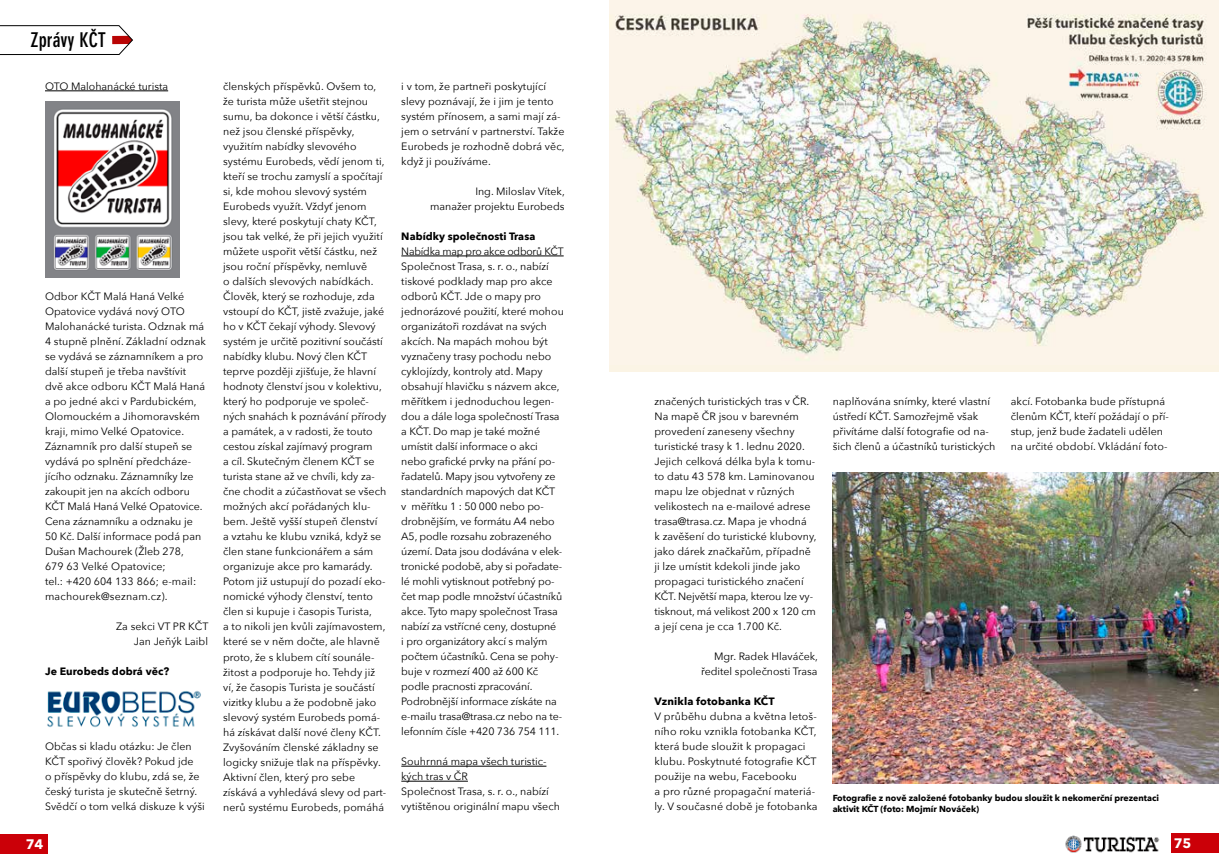
<style>
.page{position:relative;width:1219px;height:865px;background:#fff}
.page>*{position:absolute;margin:0;border:0;box-sizing:border-box;transform-origin:0 0}
.t1{font:20px "DIN Neuzeit Grotesk Bol Con CE";color:#000}
.t2{font:700 13.75px "Avenir Next";color:#fff}
.t3{font:10.62px/15px "Avenir Next";letter-spacing:.005em;color:#000}
.t4{font:700 10.62px "Avenir Next";letter-spacing:.005em;color:#000}
.t5{font:700 8.75px/11.2px "Avenir Next";color:#000}
</style>
<div class="page">
<div style="left:1171px;top:833px;width:48px;height:20px;background:#cb0008"></div>
<img style="left:1065px;top:835px;width:95px;height:18px">
<svg style="left:0;top:25px;width:133px;height:30px"></svg>
<div style="left:0;top:834px;width:48px;height:19px;background:#cb0008"></div>
<hr style="left:45px;top:91px;width:123px;height:1px;background:#000">
<hr style="left:401px;top:256px;width:163px;height:1px;background:#000">
<hr style="left:401px;top:766px;width:145px;height:1px;background:#000">
<hr style="left:401px;top:781px;width:67px;height:1px;background:#000">
<img style="left:45px;top:101px;width:135px;height:177px">
<img style="left:833px;top:472px;width:386px;height:311px">
<img style="left:609px;top:0;width:610px;height:364px">
<img style="left:47px;top:691px;width:154px;height:37px">
<h1 class="t1" style="left:31px;top:28px;width:77px">Zprávy KČT</h1>
<p class="t3" style="left:45px;top:78px;width:125px">OTO Malohanácké turista</p>
<p class="t3" style="left:45px;top:288px;width:162px">Odbor KČT Malá Haná Velké<br>Opatovice vydává nový OTO<br>Malohanácké turista. Odznak má<br>4 stupně plnění. Základní odznak se vydává se záznamníkem a pro další stupeň je třeba navštívit dvě akce odboru KČT Malá Haná a po jedné akci v Pardubickém,<br>Olomouckém a Jihomoravském kraji, mimo Velké Opatovice.<br>Záznamník pro další stupeň se vydává po splnění předcháze&shy;jícího odznaku. Záznamníky lze zakoupit jen na akcích odboru<br>KČT Malá Haná Velké Opatovice.<br>Cena záznamníku a odznaku je<br>50 Kč. Další informace podá pan<br>Dušan Machourek (Žleb 278,<br>679 63 Velké Opatovice;<br>tel.: +420 604 133 866; e-mail: machourek@seznam.cz).</p>
<p class="t3" style="left:116px;top:618px;width:94px;text-align:right">Za sekci VT PR KČT<br>Jan Jeňýk Laibl</p>
<p class="t4" style="left:45px;top:662px;width:126px">Je Eurobeds dobrá věc?</p>
<p class="t3" style="left:45px;top:738px;width:161px">Občas si kladu otázku: Je člen<br>KČT spořivý člověk? Pokud jde<br>o příspěvky do klubu, zdá se, že český turista je skutečně šetrný.<br>Svědčí o tom velká diskuze k výši</p>
<p class="t2" style="left:26px;top:832px;width:19px">74</p>
<p class="t3" style="left:223px;top:78px;width:165px">členských příspěvků. Ovšem to, že turista může ušetřit stejnou sumu, ba dokonce i větší částku, než jsou členské příspěvky, využitím nabídky slevového systému Eurobeds, vědí jenom ti, kteří se trochu zamyslí a spočítají si, kde mohou slevový systém<br>Eurobeds využít. Vždyť jenom slevy, které poskytují chaty KČT, jsou tak velké, že při jejich využití můžete uspořit větší částku, než jsou roční příspěvky, nemluvě<br>o dalších slevových nabídkách.<br>Člověk, který se rozhoduje, zda vstoupí do KČT, jistě zvažuje, jaké ho v KČT čekají výhody. Slevový systém je určitě pozitivní součástí nabídky klubu. Nový člen KČT teprve později zjišťuje, že hlavní hodnoty členství jsou v kolektivu, který ho podporuje ve společ&shy;ných snahách k poznávání přírody a památek, a v radosti, že touto cestou získal zajímavý program<br>a cíl. Skutečným členem KČT se turista stane až ve chvíli, kdy za&shy;čne chodit a zúčastňovat se všech možných akcí pořádaných klu&shy;bem. Ještě vyšší stupeň členství<br>a vztahu ke klubu vzniká, když se člen stane funkcionářem a sám organizuje akce pro kamarády.<br>Potom již ustupují do pozadí eko&shy;nomické výhody členství, tento člen si kupuje i časopis Turista,<br>a to nikoli jen kvůli zajímavostem, které se v něm dočte, ale hlavně proto, že s klubem cítí sounále&shy;žitost a podporuje ho. Tehdy již ví, že časopis Turista je součástí vizitky klubu a že podobně jako slevový systém Eurobeds pomá&shy;há získávat další nové členy KČT.<br>Zvyšováním členské základny se logicky snižuje tlak na příspěvky.<br>Aktivní člen, který pro sebe získává a vyhledává slevy od part&shy;nerů systému Eurobeds, pomáhá</p>
<p class="t3" style="left:401px;top:78px;width:165px">i v tom, že partneři poskytující slevy poznávají, že i jim je tento systém přínosem, a sami mají zá&shy;jem o setrvání v partnerství. Takže<br>Eurobeds je rozhodně dobrá věc, když ji používáme.</p>
<p class="t3" style="left:430px;top:183px;width:136px;text-align:right">Ing. Miloslav Vítek,<br>manažer projektu Eurobeds</p>
<p class="t4" style="left:401px;top:227px;width:135px">Nabídky společnosti Trasa</p>
<p class="t3" style="left:401px;top:243px;width:164px">Nabídka map pro akce odborů KČT<br>Společnost Trasa, s. r. o., nabízí tiskové podklady map pro akce odborů KČT. Jde o mapy pro jednorázové použití, které mohou organizátoři rozdávat na svých akcích. Na mapách mohou být vyznačeny trasy pochodu nebo cyklojízdy, kontroly atd. Mapy obsahují hlavičku s názvem akce, měřítkem i jednoduchou legen&shy;dou a dále loga společností Trasa a KČT. Do map je také možné umístit další informace o akci nebo grafické prvky na přání po&shy;řadatelů. Mapy jsou vytvořeny ze standardních mapových dat KČT<br>v měřítku 1 : 50 000 nebo po&shy;drobnějším, ve formátu A4 nebo<br>A5, podle rozsahu zobrazeného území. Data jsou dodávána v elek&shy;tronické podobě, aby si pořadate&shy;lé mohli vytisknout potřebný po&shy;čet map podle množství účastníků akce. Tyto mapy společnost Trasa nabízí za vstřícné ceny, dostupné<br>i pro organizátory akcí s malým počtem účastníků. Cena se pohy&shy;buje v rozmezí 400 až 600 Kč podle pracnosti zpracování.<br>Podrobnější informace získáte na e-mailu trasa@trasa.cz nebo na te&shy;lefonním čísle +420 736 754 111.</p>
<p class="t3" style="left:401px;top:753px;width:160px">Souhrnná mapa všech turistic&shy;kých tras v ČR<br>Společnost Trasa, s. r. o., nabízí vytištěnou originální mapu všech</p>
<p class="t3" style="left:654px;top:393px;width:164px">značených turistických tras v ČR.<br>Na mapě ČR jsou v barevném provedení zaneseny všechny turistické trasy k 1. lednu 2020.<br>Jejich celková délka byla k tomu&shy;to datu 43 578 km. Laminovanou mapu lze objednat v různých velikostech na e-mailové adrese trasa@trasa.cz. Mapa je vhodná<br>k zavěšení do turistické klubovny, jako dárek značkařům, případně ji lze umístit kdekoli jinde jako propagaci turistického značení<br>KČT. Největší mapa, kterou lze vy&shy;tisknout, má velikost 200 x 120 cm a její cena je cca 1.700 Kč.</p>
<p class="t3" style="left:701px;top:648px;width:118px;text-align:right">Mgr. Radek Hlaváček, ředitel společnosti Trasa</p>
<p class="t4" style="left:654px;top:692px;width:122px">Vznikla fotobanka KČT</p>
<p class="t3" style="left:654px;top:708px;width:165px">V průběhu dubna a května letoš&shy;ního roku vznikla fotobanka KČT, která bude sloužit k propagaci klubu. Poskytnuté fotografie KČT použije na webu, Facebooku<br>a pro různé propagační materiá&shy;ly. V současné době je fotobanka</p>
<p class="t3" style="left:833px;top:393px;width:164px">naplňována snímky, které vlastní ústředí KČT. Samozřejmě však přivítáme další fotografie od na&shy;šich členů a účastníků turistických</p>
<p class="t3" style="left:1011px;top:393px;width:160px">akcí. Fotobanka bude přístupná členům KČT, kteří požádají o pří&shy;stup, jenž bude žadateli udělen na určité období. Vkládání foto-</p>
<p class="t5" style="left:833px;top:791px;width:328px">Fotografie z nově založené fotobanky budou sloužit k nekomerční prezentaci aktivit KČT (foto: Mojmír Nováček)</p>
<p class="t2" style="left:1174px;top:831px;width:19px">75</p>
</div>
